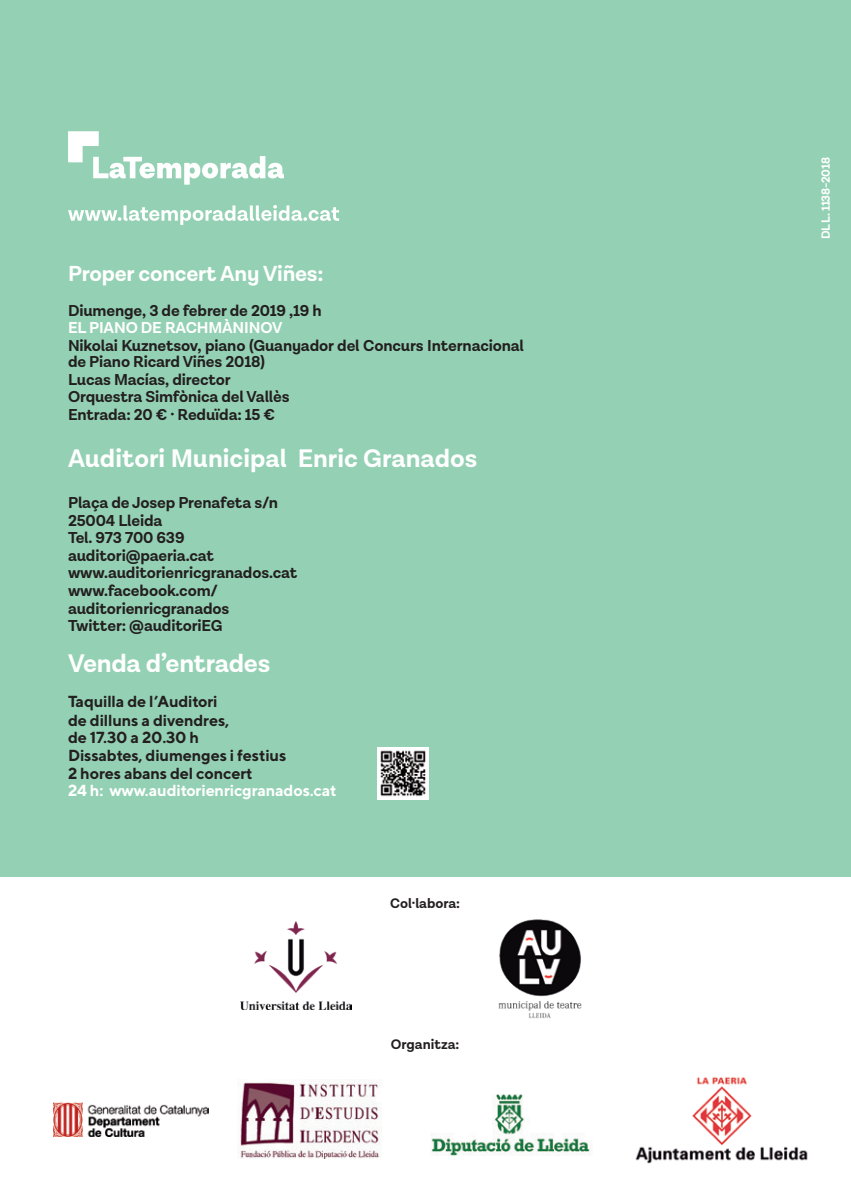
<style>
.page{position:relative;width:851px;height:1191px;background:#fff}
.page>*{position:absolute;margin:0;border:0;box-sizing:border-box;transform-origin:0 0}
.t1{font:700 25.8px "Lota Grotesque Alt 1";color:#fff}
.t2{font:700 22px "Lota Grotesque Alt 2";letter-spacing:-.01em;color:#fff}
.t3{font:700 16px/16px "Lota Grotesque Alt 2";letter-spacing:-.01em;color:#231f20}
.t4{font:700 16px "TT Norms";letter-spacing:-.01em;color:#231f20}
.t5{font:700 16px "TT Norms";letter-spacing:-.01em;color:#fff}
.t6{font:700 16px "Lota Grotesque Alt 2";letter-spacing:-.01em;color:#fff}
.t7{font:700 14px "Lota Grotesque Alt 2";color:#231f20}
.t8{font:700 12px "Lota Grotesque Alt 2";letter-spacing:-.025em;color:#fff}
</style>
<div class="page">
<div style="left:0;top:0;width:850px;height:876px;background:#94d1b4"></div>
<img style="left:53px;top:1102px;width:155px;height:34px">
<img style="left:635px;top:1077px;width:173px;height:87px">
<img style="left:377px;top:747px;width:51px;height:52px">
<svg style="left:68px;top:131px;width:216px;height:54px"></svg>
<svg style="left:68px;top:205px;width:271px;height:20px"></svg>
<img style="left:240px;top:921px;width:111px;height:88px">
<img style="left:498px;top:919px;width:84px;height:100px">
<img style="left:431px;top:1094px;width:161px;height:62px">
<img style="left:238px;top:1079px;width:143px;height:79px">
<p class="t2" style="left:68px;top:260px;width:257px">Proper concert Any Viñes:</p>
<p class="t3" style="left:68px;top:303px;width:255px">Diumenge, 3 de febrer de 2019 ,19 h</p>
<p class="t6" style="left:68px;top:319px;width:216px">EL PIANO DE RACHMÀNINOV</p>
<p class="t3" style="left:68px;top:338px;width:457px">Nikolai Kuznetsov, piano (Guanyador del Concurs Internacional de Piano Ricard Viñes 2018)</p>
<p class="t3" style="left:68px;top:372px;width:164px">Lucas Macías, director</p>
<p class="t3" style="left:68px;top:389px;width:223px">Orquestra Simfònica del Vallès</p>
<p class="t3" style="left:68px;top:407px;width:208px">Entrada: 20 € · Reduïda: 15 €</p>
<p class="t1" style="left:68px;top:443px;width:411px">Auditori Municipal Enric Granados</p>
<p class="t3" style="left:68px;top:495px;width:211px">Plaça de Josep Prenafeta s/n</p>
<p class="t3" style="left:68px;top:513px;width:96px">25004 Lleida</p>
<p class="t3" style="left:68px;top:530px;width:118px">Tel. 973 700 639</p>
<p class="t3" style="left:68px;top:548px;width:147px">auditori@paeria.cat</p>
<p class="t3" style="left:68px;top:565px;width:231px">www.auditorienricgranados.cat</p>
<p class="t3" style="left:68px;top:583px;width:151px">www.facebook.com/</p>
<p class="t3" style="left:68px;top:600px;width:163px">auditorienricgranados</p>
<p class="t3" style="left:68px;top:618px;width:156px">Twitter: @auditoriEG</p>
<p class="t1" style="left:68px;top:648px;width:204px">Venda d’entrades</p>
<p class="t4" style="left:68px;top:691px;width:151px">Taquilla de l’Auditori</p>
<p class="t4" style="left:68px;top:710px;width:163px">de dilluns a divendres,</p>
<p class="t4" style="left:68px;top:727px;width:133px">de 17.30 a 20.30 h</p>
<p class="t4" style="left:68px;top:745px;width:220px">Dissabtes, diumenges i festius</p>
<p class="t4" style="left:68px;top:763px;width:186px">2 hores abans del concert</p>
<p class="t5" style="left:68px;top:780px;width:270px">24 h: www.auditorienricgranados.cat</p>
<p class="t7" style="left:390px;top:895px;width:71px">Col·labora:</p>
<p class="t7" style="left:391px;top:1036px;width:70px">Organitza:</p>
<p class="t8" style="left:818px;top:239px;width:83px;rotate:-90deg">DL L. 1138-2018</p>
</div>
